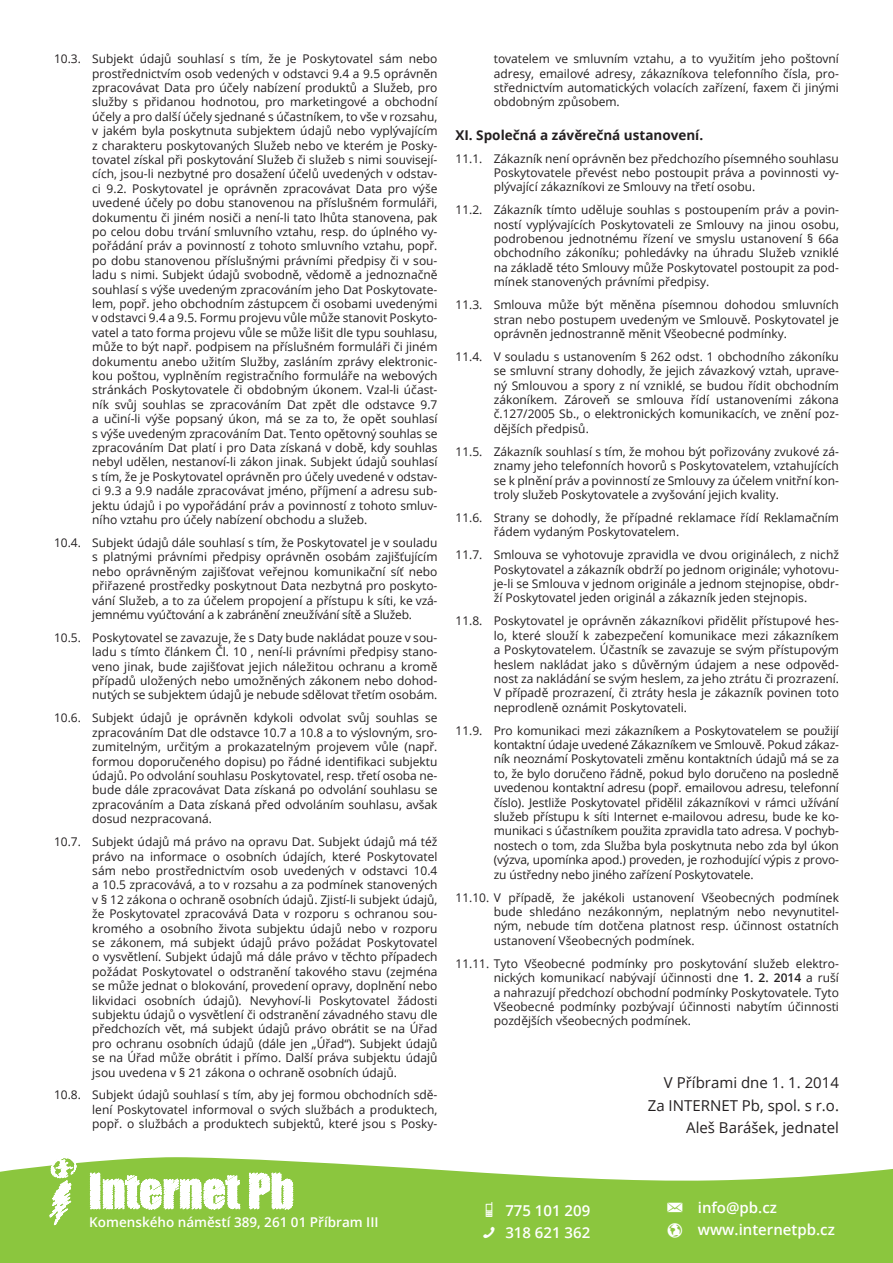
<style>
.page{position:relative;width:893px;height:1263px;background:#fff}
.page>*{position:absolute;margin:0;border:0;box-sizing:border-box;transform-origin:0 0}
.t1{font:15px/22.2px "Open Sans";color:#231f20;text-align:right}
.t2{font:600 15px/22.2px "Open Sans";color:#fff}
.t3{font:600 13.5px "Open Sans";color:#fff}
.t4{font:700 13.5px "Open Sans";color:#231f20}
.t5{font:12px/14.4px "Open Sans";color:#231f20;text-align:justify}
.s1{font-weight:600}
</style>
<div class="page">
<svg style="left:0;top:1162px;width:893px;height:101px;background:#97cc52"></svg>
<svg style="left:9px;top:1157px;width:313px;height:79px"></svg>
<svg style="left:483px;top:1227px;width:12px;height:12px"></svg>
<svg style="left:486px;top:1201px;width:7px;height:15px"></svg>
<svg style="left:668px;top:1223px;width:14px;height:15px"></svg>
<svg style="left:667px;top:1203px;width:15px;height:9px"></svg>
<p class="t5" style="left:92px;top:51px;width:347px;text-indent:-38px">10.3. Subjekt údajů souhlasí s tím, že je Poskytovatel sám nebo prostřednictvím osob vedených v odstavci 9.4 a 9.5 oprávněn zpracovávat Data pro účely nabízení produktů a Služeb, pro služby s přidanou hodnotou, pro marketingové a obchodní účely a pro další účely sjednané s účastníkem, to vše v rozsahu, v jakém byla poskytnuta subjektem údajů nebo vyplývajícím z charakteru poskytovaných Služeb nebo ve kterém je Posky&shy;tovatel získal při poskytování Služeb či služeb s nimi souvisejí&shy;cích, jsou-li nezbytné pro dosažení účelů uvedených v odstav&shy;ci 9.2. Poskytovatel je oprávněn zpracovávat Data pro výše uvedené účely po dobu stanovenou na příslušném formuláři, dokumentu či jiném nosiči a není-li tato lhůta stanovena, pak po celou dobu trvání smluvního vztahu, resp. do úplného vy&shy;pořádání práv a povinností z tohoto smluvního vztahu, popř. po dobu stanovenou příslušnými právními předpisy či v sou&shy;ladu s nimi. Subjekt údajů svobodně, vědomě a jednoznačně souhlasí s výše uvedeným zpracováním jeho Dat Poskytovate&shy;lem, popř. jeho obchodním zástupcem či osobami uvedenými v odstavci 9.4 a 9.5. Formu projevu vůle může stanovit Poskyto&shy;vatel a tato forma projevu vůle se může lišit dle typu souhlasu, může to být např. podpisem na příslušném formuláři či jiném dokumentu anebo užitím Služby, zasláním zprávy elektronic&shy;kou poštou, vyplněním registračního formuláře na webových stránkách Poskytovatele či obdobným úkonem. Vzal-li účast&shy;ník svůj souhlas se zpracováním Dat zpět dle odstavce 9.7 a učiní-li výše popsaný úkon, má se za to, že opět souhlasí s výše uvedeným zpracováním Dat. Tento opětovný souhlas se zpracováním Dat platí i pro Data získaná v době, kdy souhlas nebyl udělen, nestanoví-li zákon jinak. Subjekt údajů souhlasí s tím, že je Poskytovatel oprávněn pro účely uvedené v odstav&shy;ci 9.3 a 9.9 nadále zpracovávat jméno, příjmení a adresu sub&shy;jektu údajů i po vypořádání práv a povinností z tohoto smluv&shy;ního vztahu pro účely nabízení obchodu a služeb.</p>
<p class="t5" style="left:92px;top:535px;width:347px;text-indent:-38px">10.4. Subjekt údajů dále souhlasí s tím, že Poskytovatel je v souladu s platnými právními předpisy oprávněn osobám zajišťujícím nebo oprávněným zajišťovat veřejnou komunikační síť nebo přiřazené prostředky poskytnout Data nezbytná pro poskyto&shy;vání Služeb, a to za účelem propojení a přístupu k síti, ke vzá&shy;jemnému vyúčtování a k zabránění zneužívání sítě a Služeb.</p>
<p class="t5" style="left:92px;top:630px;width:347px;text-indent:-38px">10.5. Poskytovatel se zavazuje, že s Daty bude nakládat pouze v sou&shy;ladu s tímto článkem Čl. 10 , není-li právními předpisy stano&shy;veno jinak, bude zajišťovat jejich náležitou ochranu a kromě případů uložených nebo umožněných zákonem nebo dohod&shy;nutých se subjektem údajů je nebude sdělovat třetím osobám.</p>
<p class="t5" style="left:92px;top:710px;width:347px;text-indent:-38px">10.6. Subjekt údajů je oprávněn kdykoli odvolat svůj souhlas se zpracováním Dat dle odstavce 10.7 a 10.8 a to výslovným, sro&shy;zumitelným, určitým a prokazatelným projevem vůle (např. formou doporučeného dopisu) po řádné identifikaci subjektu údajů. Po odvolání souhlasu Poskytovatel, resp. třetí osoba ne&shy;bude dále zpracovávat Data získaná po odvolání souhlasu se zpracováním a Data získaná před odvoláním souhlasu, avšak dosud nezpracovaná.</p>
<p class="t5" style="left:92px;top:834px;width:347px;text-indent:-38px">10.7. Subjekt údajů má právo na opravu Dat. Subjekt údajů má též právo na informace o osobních údajích, které Poskytovatel sám nebo prostřednictvím osob uvedených v odstavci 10.4 a 10.5 zpracovává, a to v rozsahu a za podmínek stanovených v § 12 zákona o ochraně osobních údajů. Zjistí-li subjekt údajů, že Poskytovatel zpracovává Data v rozporu s ochranou sou&shy;kromého a osobního života subjektu údajů nebo v rozporu se zákonem, má subjekt údajů právo požádat Poskytovatel o vysvětlení. Subjekt údajů má dále právo v těchto případech požádat Poskytovatel o odstranění takového stavu (zejména se může jednat o blokování, provedení opravy, doplnění nebo likvidaci osobních údajů). Nevyhoví-li Poskytovatel žádosti subjektu údajů o vysvětlení či odstranění závadného stavu dle předchozích vět, má subjekt údajů právo obrátit se na Úřad pro ochranu osobních údajů (dále jen „Úřad“). Subjekt údajů se na Úřad může obrátit i přímo. Další práva subjektu údajů jsou uvedena v § 21 zákona o ochraně osobních údajů.</p>
<p class="t5" style="left:92px;top:1087px;width:347px;text-indent:-38px">10.8. Subjekt údajů souhlasí s tím, aby jej formou obchodních sdě&shy;lení Poskytovatel informoval o svých službách a produktech, popř. o službách a produktech subjektů, které jsou s Posky-</p>
<p class="t5" style="left:494px;top:51px;width:347px">tovatelem ve smluvním vztahu, a to využitím jeho poštovní adresy, emailové adresy, zákazníkova telefonního čísla, pro&shy;střednictvím automatických volacích zařízení, faxem či jinými obdobným způsobem.</p>
<p class="t4" style="left:455px;top:125px;width:249px">XI. Společná a závěrečná ustanovení.</p>
<p class="t5" style="left:494px;top:151px;width:347px;text-indent:-38px">11.1. Zákazník není oprávněn bez předchozího písemného souhlasu Poskytovatele převést nebo postoupit práva a povinnosti vy&shy;plývající zákazníkovi ze Smlouvy na třetí osobu.</p>
<p class="t5" style="left:494px;top:202px;width:347px;text-indent:-38px">11.2. Zákazník tímto uděluje souhlas s postoupením práv a povin&shy;ností vyplývajících Poskytovateli ze Smlouvy na jinou osobu, podrobenou jednotnému řízení ve smyslu ustanovení § 66a obchodního zákoníku; pohledávky na úhradu Služeb vzniklé na základě této Smlouvy může Poskytovatel postoupit za pod&shy;mínek stanovených právními předpisy.</p>
<p class="t5" style="left:494px;top:297px;width:347px;text-indent:-38px">11.3. Smlouva může být měněna písemnou dohodou smluvních stran nebo postupem uvedeným ve Smlouvě. Poskytovatel je oprávněn jednostranně měnit Všeobecné podmínky.</p>
<p class="t5" style="left:494px;top:349px;width:347px;text-indent:-38px">11.4. V souladu s ustanovením § 262 odst. 1 obchodního zákoníku se smluvní strany dohodly, že jejich závazkový vztah, uprave&shy;ný Smlouvou a spory z ní vzniklé, se budou řídit obchodním zákoníkem. Zároveň se smlouva řídí ustanoveními zákona č.127/2005 Sb., o elektronických komunikacích, ve znění poz&shy;dějších předpisů.</p>
<p class="t5" style="left:494px;top:444px;width:347px;text-indent:-38px">11.5. Zákazník souhlasí s tím, že mohou být pořizovány zvukové zá&shy;znamy jeho telefonních hovorů s Poskytovatelem, vztahujících se k plnění práv a povinností ze Smlouvy za účelem vnitřní kon&shy;troly služeb Poskytovatele a zvyšování jejich kvality.</p>
<p class="t5" style="left:494px;top:510px;width:347px;text-indent:-38px">11.6. Strany se dohodly, že případné reklamace řídí Reklamačním řádem vydaným Poskytovatelem.</p>
<p class="t5" style="left:494px;top:547px;width:347px;text-indent:-38px">11.7. Smlouva se vyhotovuje zpravidla ve dvou originálech, z nichž Poskytovatel a zákazník obdrží po jednom originále; vyhotovu&shy;je-li se Smlouva v jednom originále a jednom stejnopise, obdr&shy;ží Poskytovatel jeden originál a zákazník jeden stejnopis.</p>
<p class="t5" style="left:494px;top:613px;width:347px;text-indent:-38px">11.8. Poskytovatel je oprávněn zákazníkovi přidělit přístupové hes&shy;lo, které slouží k zabezpečení komunikace mezi zákazníkem a Poskytovatelem. Účastník se zavazuje se svým přístupovým heslem nakládat jako s důvěrným údajem a nese odpověd&shy;nost za nakládání se svým heslem, za jeho ztrátu či prozrazení.<br>V případě prozrazení, či ztráty hesla je zákazník povinen toto neprodleně oznámit Poskytovateli.</p>
<p class="t5" style="left:494px;top:723px;width:347px;text-indent:-38px">11.9. Pro komunikaci mezi zákazníkem a Poskytovatelem se použijí kontaktní údaje uvedené Zákazníkem ve Smlouvě. Pokud zákaz&shy;ník neoznámí Poskytovateli změnu kontaktních údajů má se za to, že bylo doručeno řádně, pokud bylo doručeno na posledně uvedenou kontaktní adresu (popř. emailovou adresu, telefonní číslo). Jestliže Poskytovatel přidělil zákazníkovi v rámci užívání služeb přístupu k síti Internet e-mailovou adresu, bude ke ko&shy;munikaci s účastníkem použita zpravidla tato adresa. V pochyb&shy;nostech o tom, zda Služba byla poskytnuta nebo zda byl úkon (výzva, upomínka apod.) proveden, je rozhodující výpis z provo&shy;zu ústředny nebo jiného zařízení Poskytovatele.</p>
<p class="t5" style="left:494px;top:890px;width:347px;text-indent:-38px">11.10. V případě, že jakékoli ustanovení Všeobecných podmínek bude shledáno nezákonným, neplatným nebo nevynutitel&shy;ným, nebude tím dotčena platnost resp. účinnost ostatních ustanovení Všeobecných podmínek.</p>
<p class="t5" style="left:494px;top:956px;width:347px;text-indent:-38px">11.11. Tyto Všeobecné podmínky pro poskytování služeb elektro&shy;nických komunikací nabývají účinnosti dne <span class="s1">1. 2. 2014</span> a ruší a nahrazují předchozí obchodní podmínky Poskytovatele. Tyto Všeobecné podmínky pozbývají účinnosti nabytím účinnosti pozdějších všeobecných podmínek.</p>
<p class="t1" style="left:648px;top:1071px;width:193px">V Příbrami dne 1. 1. 2014<br>Za INTERNET Pb, spol. s r.o.<br>Aleš Barášek, jednatel</p>
<p class="t3" style="left:89px;top:1213px;width:282px">Komenského náměstí 389, 261 01 Příbram III</p>
<p class="t2" style="left:505px;top:1199px;width:86px">775 101 209<br>318 621 362</p>
<p class="t2" style="left:698px;top:1196px;width:139px">info@pb.cz www.internetpb.cz</p>
</div>
